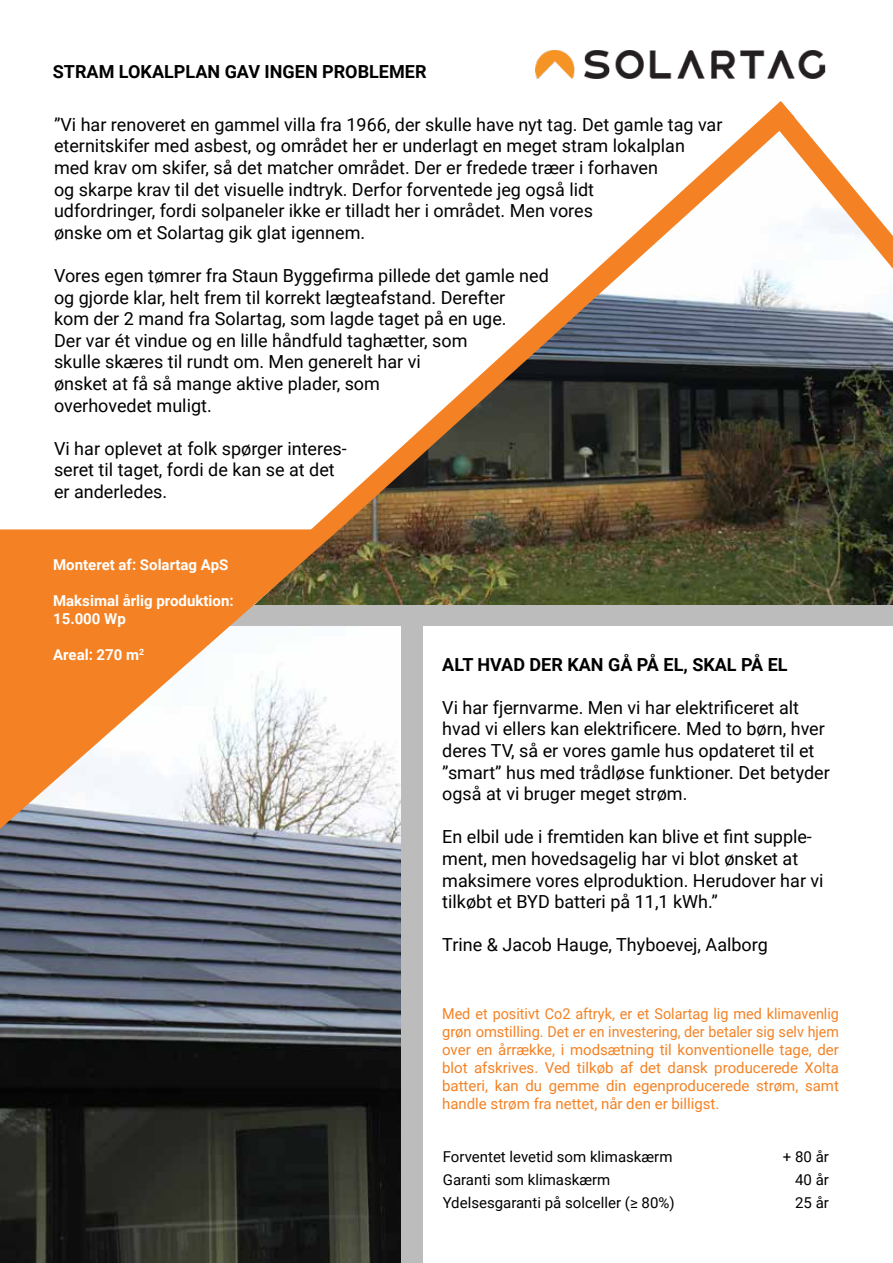
<style>
.page{position:relative;width:893px;height:1263px;background:#fff}
.page>*{position:absolute;margin:0;border:0;box-sizing:border-box;transform-origin:0 0}
.t1{font:18px/21.6px "Roboto";color:#000}
.t2{font:700 18px "Roboto";color:#000}
.t3{font:15px/18px "Roboto";color:#f48224;text-align:justify;scale:.96 1}
.t4{font:15px "Roboto";color:#000}
.t5{font:700 15px/18px "Roboto";color:#fff}
</style>
<div class="page">
<img style="left:0;top:625px;width:402px;height:638px">
<img style="left:339px;top:300px;width:554px;height:305px">
<div style="left:0;top:605px;width:893px;height:20px;background:#bcbcbc"></div>
<img style="left:535px;top:50px;width:291px;height:28px">
<div style="left:402px;top:623px;width:21px;height:640px;background:#bcbcbc"></div>
<svg style="left:311px;top:112px;width:484px;height:424px"></svg>
<svg style="left:768px;top:101px;width:125px;height:168px"></svg>
<svg style="left:0;top:529px;width:339px;height:300px;fill:#f48224"></svg>
<p class="t2" style="left:53px;top:59px;width:375px">STRAM LOKALPLAN GAV INGEN PROBLEMER</p>
<p class="t1" style="left:54px;top:113px;width:670px">”Vi har renoveret en gammel villa fra 1966, der skulle have nyt tag. Det gamle tag var eternitskifer med asbest, og området her er underlagt en meget stram lokalplan med krav om skifer, så det matcher området. Der er fredede træer i forhaven<br>og skarpe krav til det visuelle indtryk. Derfor forventede jeg også lidt<br>udfordringer, fordi solpaneler ikke er tilladt her i området. Men vores<br>ønske om et Solartag gik glat igennem.</p>
<p class="t1" style="left:54px;top:264px;width:496px">Vores egen tømrer fra Staun Byggefirma pillede det gamle ned og gjorde klar, helt frem til korrekt lægteafstand. Derefter<br>kom der 2 mand fra Solartag, som lagde taget på en uge.<br>Der var ét vindue og en lille håndfuld taghætter, som<br>skulle skæres til rundt om. Men generelt har vi<br>ønsket at få så mange aktive plader, som<br>overhovedet muligt.</p>
<p class="t1" style="left:54px;top:437px;width:294px">Vi har oplevet at folk spørger interes&shy;seret til taget, fordi de kan se at det er anderledes.</p>
<p class="t5" style="left:53px;top:555px;width:177px">Monteret af: Solartag ApS</p>
<p class="t5" style="left:53px;top:591px;width:182px">Maksimal årlig produktion:<br>15.000 Wp</p>
<p class="t5" style="left:53px;top:645px;width:93px">Areal: 270 m<sup>2</sup></p>
<p class="t2" style="left:442px;top:651px;width:347px">ALT HVAD DER KAN GÅ PÅ EL, SKAL PÅ EL</p>
<p class="t1" style="left:442px;top:696px;width:389px">Vi har fjernvarme. Men vi har elektrificeret alt hvad vi ellers kan elektrificere. Med to børn, hver deres TV, så er vores gamle hus opdateret til et ”smart” hus med trådløse funktioner. Det betyder også at vi bruger meget strøm.</p>
<p class="t1" style="left:442px;top:825px;width:383px">En elbil ude i fremtiden kan blive et fint supple&shy;ment, men hovedsagelig har vi blot ønsket at maksimere vores elproduktion. Herudover har vi tilkøbt et BYD batteri på 11,1 kWh.”</p>
<p class="t1" style="left:442px;top:933px;width:327px">Trine &amp; Jacob Hauge, Thyboevej, Aalborg</p>
<p class="t3" style="left:442px;top:1004px;width:415px">Med et positivt Co2 aftryk, er et Solartag lig med klimavenlig grøn omstilling. Det er en investering, der betaler sig selv hjem over en årrække, i modsætning til konventionelle tage, der blot afskrives. Ved tilkøb af det dansk producerede Xolta batteri, kan du gemme din egenproducerede strøm, samt handle strøm fra nettet, når den er billigst.</p>
<p class="t4" style="left:443px;top:1146px;width:231px">Forventet levetid som klimaskærm</p>
<p class="t4" style="left:783px;top:1146px;width:48px">+ 80 år</p>
<p class="t4" style="left:443px;top:1169px;width:169px">Garanti som klimaskærm</p>
<p class="t4" style="left:795px;top:1169px;width:35px">40 år</p>
<p class="t4" style="left:443px;top:1192px;width:233px">Ydelsesgaranti på solceller (≥ 80%)</p>
<p class="t4" style="left:795px;top:1192px;width:35px">25 år</p>
</div>
